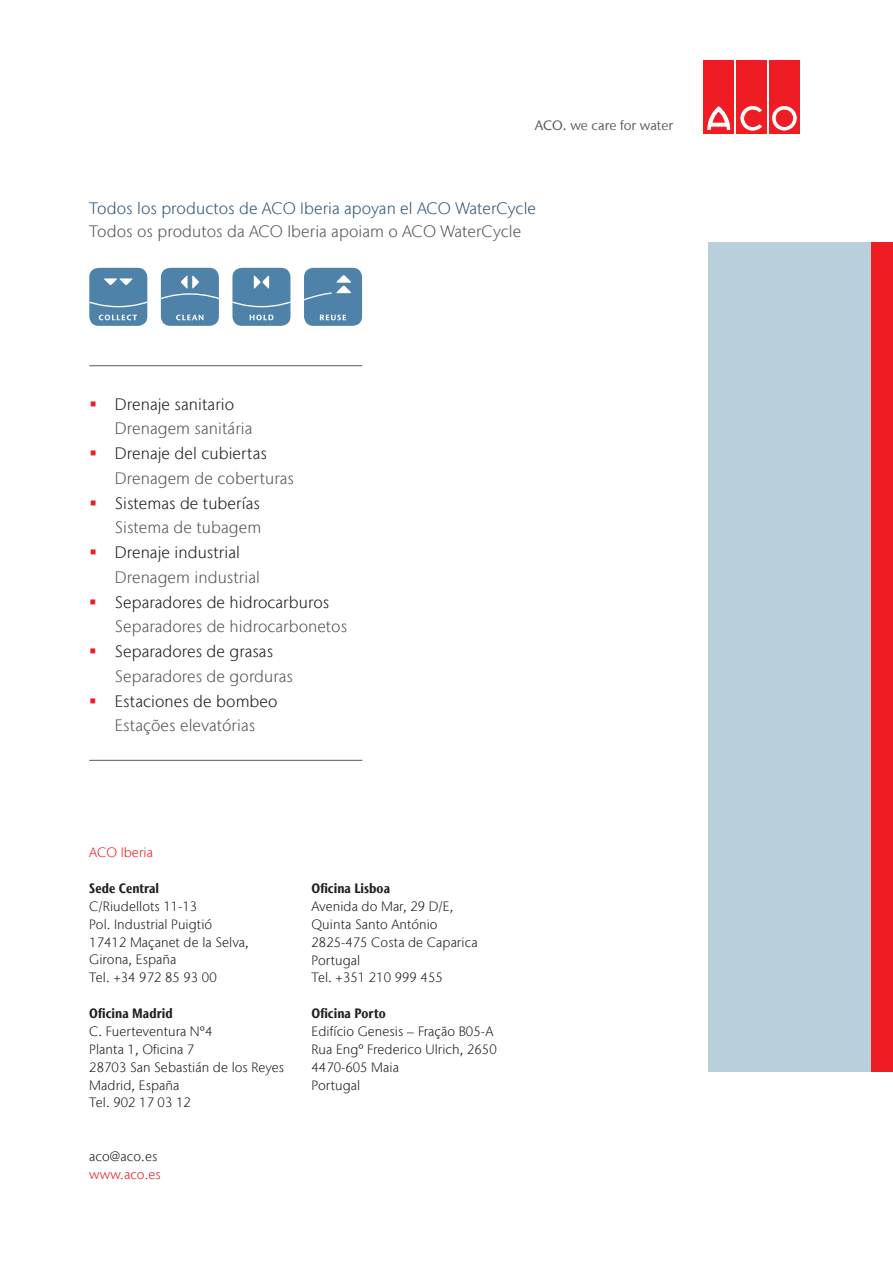
<style>
.page{position:relative;width:893px;height:1263px;background:#fff}
.page>*{position:absolute;margin:0;border:0;box-sizing:border-box;transform-origin:0 0}
.t1{font:300 16.5px "Stone Sans IIITC Com";letter-spacing:.005em;color:#57585a}
.t2{font:300 16.5px "Stone Sans IIITC Com";letter-spacing:.005em;color:#231f20}
.t3{font:300 16.5px "Stone Sans IIITC Com";letter-spacing:.005em;color:#335875}
.t4{font:300 13.5px/17.9px "Stone Sans IIITC Com";letter-spacing:.005em;color:#231f20}
.t5{font:700 condensed 13.5px "Stone Sans IIITC Com";letter-spacing:.005em;color:#231f20}
.t6{font:300 13.5px "Stone Sans IIITC Com";letter-spacing:.005em;color:#ee1d23}
.t7{font:13.5px "Stone Sans IIITC Com";color:#57585a}
.s1{font-weight:500}
</style>
<div class="page">
<div style="left:708px;top:242px;width:185px;height:829px;background:#b8cfdc"></div>
<div style="left:872px;top:242px;width:21px;height:829px;background:#ee1d23"></div>
<hr style="left:89px;top:365px;width:273px;height:1px;background:#57585a">
<hr style="left:89px;top:760px;width:273px;height:1px;background:#57585a">
<div style="left:161px;top:268px;width:58px;height:58px;background:#4e82a9;border-radius:9px"></div>
<svg style="left:161px;top:275px;width:58px;height:45px"></svg>
<div style="left:232px;top:268px;width:58px;height:58px;background:#4e82a9;border-radius:9px"></div>
<svg style="left:232px;top:275px;width:58px;height:45px"></svg>
<div style="left:304px;top:268px;width:58px;height:58px;background:#4e82a9;border-radius:9px"></div>
<svg style="left:304px;top:275px;width:47px;height:25px"></svg>
<svg style="left:320px;top:315px;width:26px;height:5px"></svg>
<div style="left:89px;top:268px;width:58px;height:58px;background:#4e82a9;border-radius:9px"></div>
<svg style="left:89px;top:278px;width:58px;height:42px"></svg>
<div style="left:704px;top:61px;width:30px;height:73px;background:#ee1d23"></div>
<svg style="left:707px;top:106px;width:24px;height:24px"></svg>
<div style="left:736px;top:61px;width:31px;height:73px;background:#ee1d23"></div>
<svg style="left:740px;top:105px;width:22px;height:26px"></svg>
<div style="left:769px;top:61px;width:30px;height:73px;background:#ee1d23"></div>
<svg style="left:772px;top:105px;width:25px;height:26px"></svg>
<div style="left:771px;top:105px;width:26px;height:26px;border:1px solid #ee1d23;border-radius:50%"></div>
<div style="left:776px;top:110px;width:17px;height:16px;background:#ee1d23;border-radius:50%"></div>
<div style="left:776px;top:110px;width:17px;height:16px;border:1px solid #ee1d23;border-radius:50%"></div>
<p class="t7" style="left:535px;top:117px;width:140px"><span class="s1">ACO.</span> we care for water</p>
<p class="t3" style="left:89px;top:198px;width:448px">Todos los productos de ACO Iberia apoyan el ACO WaterCycle</p>
<p class="t1" style="left:89px;top:222px;width:433px">Todos os produtos da ACO Iberia apoiam o ACO WaterCycle</p>
<p class="t2" style="left:115px;top:394px;width:121px">Drenaje sanitario</p>
<p class="t1" style="left:115px;top:418px;width:139px">Drenagem sanitária</p>
<p class="t2" style="left:115px;top:443px;width:154px">Drenaje del cubiertas</p>
<p class="t1" style="left:115px;top:468px;width:180px">Drenagem de coberturas</p>
<p class="t2" style="left:115px;top:493px;width:146px">Sistemas de tuberías</p>
<p class="t1" style="left:115px;top:517px;width:148px">Sistema de tubagem</p>
<p class="t2" style="left:115px;top:542px;width:127px">Drenaje industrial</p>
<p class="t1" style="left:115px;top:567px;width:147px">Drenagem industrial</p>
<p class="t2" style="left:115px;top:592px;width:216px">Separadores de hidrocarburos</p>
<p class="t1" style="left:115px;top:616px;width:234px">Separadores de hidrocarbonetos</p>
<p class="t2" style="left:115px;top:641px;width:160px">Separadores de grasas</p>
<p class="t1" style="left:115px;top:666px;width:180px">Separadores de gorduras</p>
<p class="t2" style="left:115px;top:691px;width:164px">Estaciones de bombeo</p>
<p class="t1" style="left:115px;top:715px;width:142px">Estações elevatórias</p>
<p class="t6" style="left:89px;top:844px;width:65px">ACO Iberia</p>
<p class="t5" style="left:89px;top:880px;width:71px">Sede Central</p>
<p class="t4" style="left:89px;top:897px;width:161px">C/Riudellots 11-13<br>Pol. Industrial Puigtió<br>17412 Maçanet de la Selva,<br>Girona, España<br>Tel. +34 972 85 93 00</p>
<p class="t5" style="left:89px;top:1005px;width:85px">Oficina Madrid</p>
<p class="t4" style="left:89px;top:1022px;width:196px">C. Fuerteventura Nº4<br>Planta 1, Oficina 7<br>28703 San Sebastián de los Reyes<br>Madrid, España<br>Tel. 902 17 03 12</p>
<p class="t4" style="left:89px;top:1147px;width:70px">aco@aco.es</p>
<p class="t6" style="left:89px;top:1166px;width:73px">www.aco.es</p>
<p class="t5" style="left:311px;top:880px;width:80px">Oficina Lisboa</p>
<p class="t4" style="left:311px;top:897px;width:168px">Avenida do Mar, 29 D/E,<br>Quinta Santo António<br>2825-475 Costa de Caparica<br>Portugal<br>Tel. +351 210 999 455</p>
<p class="t5" style="left:311px;top:1005px;width:76px">Oficina Porto</p>
<p class="t4" style="left:311px;top:1022px;width:187px">Edifício Genesis – Fração B05-A<br>Rua Engº Frederico Ulrich, 2650<br>4470-605 Maia<br>Portugal</p>
</div>
